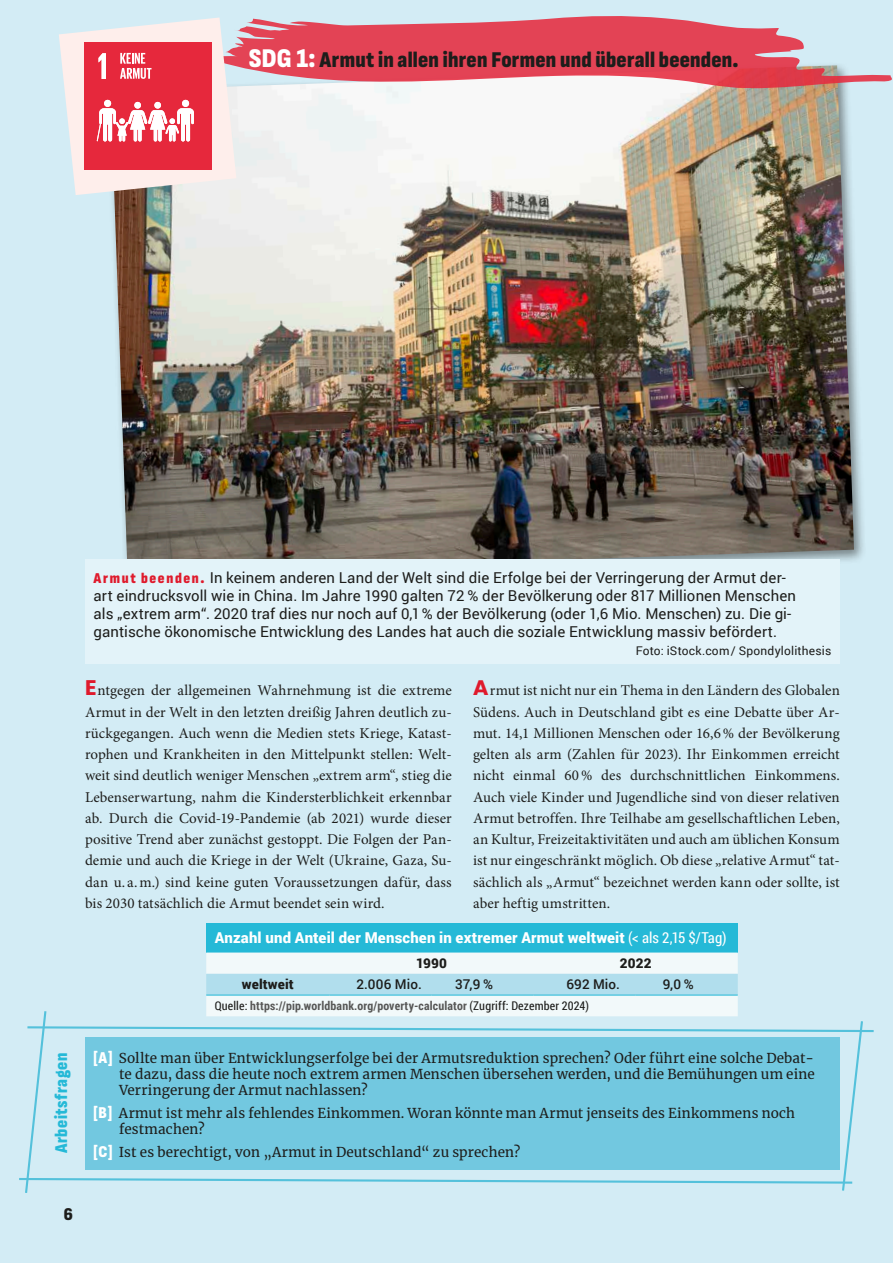
<style>
.page{position:relative;width:893px;height:1263px;background:#d3ecf5}
.page>*{position:absolute;margin:0;border:0;box-sizing:border-box;transform-origin:0 0}
.t1{font:22.5px "Sofia Sans Condensed";letter-spacing:.01em;color:#1d1d1b}
.t2{font:18px "Sofia Sans Condensed";letter-spacing:.03em;color:#25b9d7}
.t3{font:18px "Sofia Sans Condensed";color:#1d1d1b}
.t4{font:15px/21.3px "Minion Pro";letter-spacing:.01em;color:#1d1d1b;text-align:justify}
.t5{font:15px/18px "Roboto";letter-spacing:.01em;color:#1d1d1b}
.t6{font:900 15px "Roboto";letter-spacing:.01em;color:#fff}
.t7{font:13.5px/16.2px "Merriweather";letter-spacing:.01em;color:#1d1d1b;text-align:justify}
.t8{font:500 13.5px "Roboto";letter-spacing:.01em;color:#1d1d1b}
.t9{font:900 13.5px "Roboto";letter-spacing:.01em;color:#1d1d1b}
.t10{font:700 12px "Roboto Condensed";letter-spacing:.015em;color:#575756}
.t11{font:12px "Roboto";letter-spacing:.02em;color:#1d1d1b}
.s1{font-size:27px;color:#fff}
.s2{font-family:"Sofia Sans Condensed";color:#df1a2c}
.s3{font-family:"Poppins";font-weight:700;font-size:21px;color:#df1a2c}
.s4{font-family:"Roboto Condensed";font-weight:400}
.s5{font-weight:400;color:#1d1d1b}
.s6{font-family:"Sofia Sans Condensed";font-size:16.5px;color:#fff}
</style>
<div class="page">
<div style="left:206px;top:923px;width:532px;height:29px;background:#25b9d7"></div>
<svg style="left:19px;top:952px;width:855px;height:241px"></svg>
<div style="left:85px;top:1037px;width:755px;height:132px;background:#72c8e0"></div>
<div style="left:106px;top:62px;width:761px;height:527px;background:#1d1d1b;opacity:.5"></div>
<img style="left:111px;top:88px;width:743px;height:487px">
<div style="left:85px;top:559px;width:755px;height:105px;background:#e3f3f9"></div>
<svg style="left:217px;top:16px;width:675px;height:72px;fill:#e34355"></svg>
<svg style="left:59px;top:18px;width:177px;height:177px;background:#ec959d"></svg>
<h1 class="t1" style="left:249px;top:47px;width:491px"><span class="s1">SDG 1:</span> Armut in allen ihren Formen und überall beenden.</h1>
<p class="t5" style="left:94px;top:568px;width:704px"><span class="s2">Armut beenden.</span> In keinem anderen Land der Welt sind die Erfolge bei der Verringerung der Armut der&shy;art eindrucksvoll wie in China. Im Jahre 1990 galten 72 % der Bevölkerung oder 817 Millionen Menschen als „extrem arm“. 2020 traf dies nur noch auf 0,1 % der Bevölkerung (oder 1,6 Mio. Menschen) zu. Die gi&shy;gantische ökonomische Entwicklung des Landes hat auch die soziale Entwicklung massiv befördert.</p>
<p class="t11" style="left:636px;top:643px;width:197px">Foto: iStock.com / Spondylolithesis</p>
<p class="t4" style="left:85px;top:680px;width:368px"><span class="s3">E</span>ntgegen der allgemeinen Wahrnehmung ist die extreme Armut in der Welt in den letzten dreißig Jahren deutlich zu&shy;rückgegangen. Auch wenn die Medien stets Kriege, Katast&shy;rophen und Krankheiten in den Mittelpunkt stellen: Welt&shy;weit sind deutlich weniger Menschen „extrem arm“, stieg die Lebenserwartung, nahm die Kindersterblichkeit erkennbar ab. Durch die Covid-19-Pandemie (ab 2021) wurde dieser positive Trend aber zunächst gestoppt. Die Folgen der Pan&shy;demie und auch die Kriege in der Welt (Ukraine, Gaza, Su&shy;dan u. a.m.) sind keine guten Voraussetzungen dafür, dass bis 2030 tatsächlich die Armut beendet sein wird.</p>
<p class="t4" style="left:473px;top:680px;width:368px"><span class="s3">A</span>rmut ist nicht nur ein Thema in den Ländern des Globalen Südens. Auch in Deutschland gibt es eine Debatte über Ar&shy;mut. 14,1 Millionen Menschen oder 16,6% der Bevölkerung gelten als arm (Zahlen für 2023). Ihr Einkommen erreicht nicht einmal 60% des durchschnittlichen Einkommens.<br>Auch viele Kinder und Jugendliche sind von dieser relativen Armut betroffen. Ihre Teilhabe am gesellschaftlichen Leben, an Kultur, Freizeitaktivitäten und auch am üblichen Konsum ist nur eingeschränkt möglich. Ob diese „relative Armut“ tat&shy;sächlich als „Armut“ bezeichnet werden kann oder sollte, ist aber heftig umstritten.</p>
<p class="t6" style="left:215px;top:927px;width:513px">Anzahl und Anteil der Menschen in extremer Armut weltweit <span class="s4">(&lt; als 2,15 $/Tag)</span></p>
<p class="t9" style="left:416px;top:954px;width:32px">1990</p>
<p class="t9" style="left:620px;top:954px;width:33px">2022</p>
<p class="t9" style="left:242px;top:975px;width:53px">weltweit</p>
<p class="t8" style="left:356px;top:975px;width:67px">2.006 Mio.</p>
<p class="t8" style="left:455px;top:975px;width:39px">37,9 %</p>
<p class="t8" style="left:566px;top:975px;width:55px">692 Mio.</p>
<p class="t8" style="left:663px;top:975px;width:33px">9,0 %</p>
<p class="t10" style="left:215px;top:997px;width:376px"><span class="s5">Quelle:</span> https://pip.worldbank.org/poverty-calculator <span class="s5">(Zugriff: Dezember 2024)</span></p>
<p class="t2" style="left:52px;top:1153px;width:102px;rotate:-90deg">Arbeitsfragen</p>
<p class="t7" style="left:119px;top:1049px;width:697px;text-indent:-26px"><span class="s6">[A]</span> Sollte man über Entwicklungserfolge bei der Armutsreduktion sprechen? Oder führt eine solche Debat&shy;te dazu, dass die heute noch extrem armen Menschen übersehen werden, und die Bemühungen um eine Verringerung der Armut nachlassen?</p>
<p class="t7" style="left:119px;top:1104px;width:678px;text-indent:-26px"><span class="s6">[B]</span> Armut ist mehr als fehlendes Einkommen. Woran könnte man Armut jenseits des Einkommens noch festmachen?</p>
<p class="t7" style="left:94px;top:1143px;width:428px"><span class="s6">[C]</span> Ist es berechtigt, von „Armut in Deutschland“ zu sprechen?</p>
<p class="t3" style="left:64px;top:1205px;width:11px">6</p>
</div>
